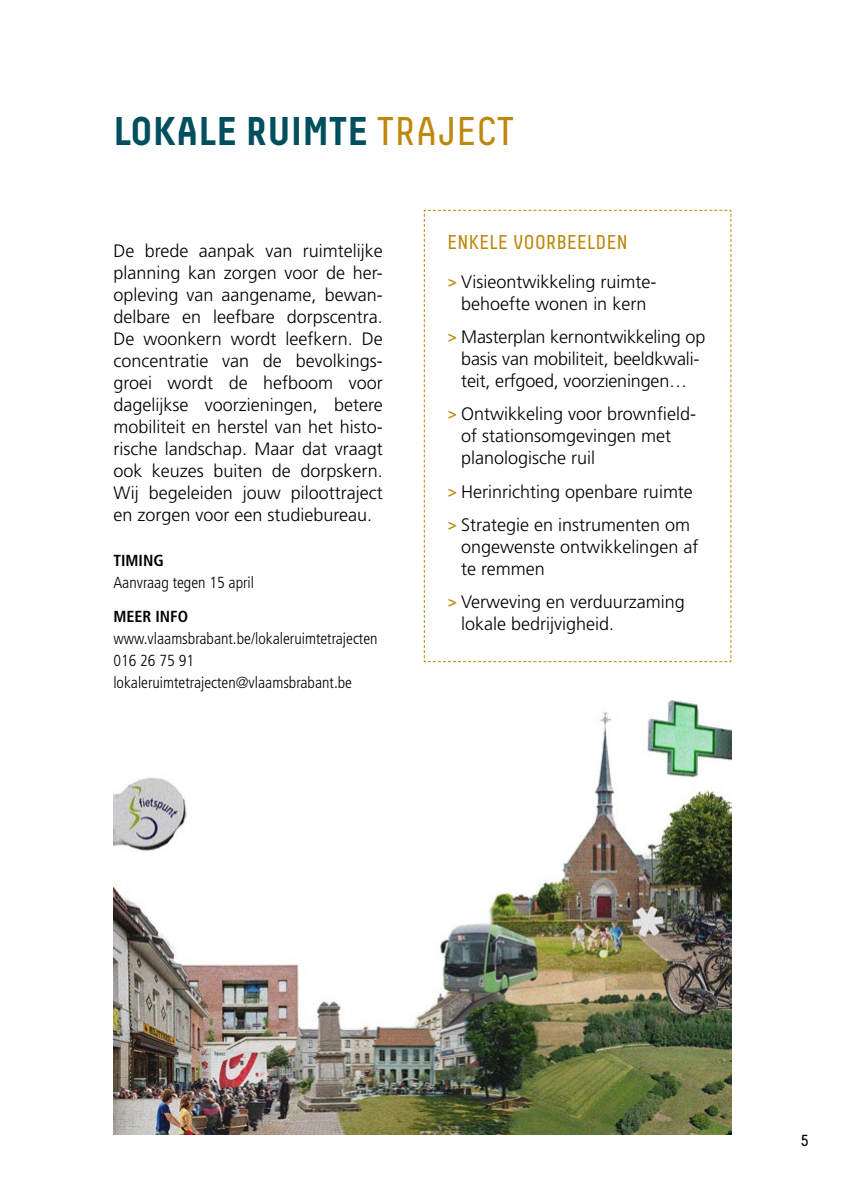
<style>
.page{position:relative;width:842px;height:1191px;background:#fff}
.page>*{position:absolute;margin:0;border:0;box-sizing:border-box;transform-origin:0 0}
.t1{font:700 40px "Decima";color:#004f5e}
.t2{font:20px "Decima";letter-spacing:.02em;color:#be880e}
.t3{font:300 18px/22px "Frutiger";color:#000}
.t4{font:300 condensed 16px/22px "Frutiger";color:#000}
.t5{font:700 condensed 16px "Frutiger";color:#000}
.t6{font:16px "Decima";color:#000}
.s1{font-weight:400;color:#be880e}
.s2{font-family:"Decima";font-weight:400;color:#be880e}
</style>
<div class="page">
<img style="left:113px;top:662px;width:618px;height:472px">
<svg style="left:423px;top:209px;width:309px;height:453px"></svg>
<h1 class="t1" style="left:113px;top:107px;width:402px">LOKALE RUIMTE <span class="s1">TRAJECT</span></h1>
<p class="t3" style="left:113px;top:240px;width:271px;text-align:justify">De brede aanpak van ruimtelijke planning kan zorgen voor de her&shy;opleving van aangename, bewan&shy;delbare en leefbare dorpscentra.<br>De woonkern wordt leefkern. De concentratie van de bevolkings&shy;groei wordt de hefboom voor dagelijkse voorzieningen, betere mobiliteit en herstel van het histo&shy;rische landschap. Maar dat vraagt ook keuzes buiten de dorpskern.<br>Wij begeleiden jouw piloottraject en zorgen voor een studiebureau.</p>
<p class="t5" style="left:113px;top:551px;width:52px">TIMING</p>
<p class="t4" style="left:113px;top:572px;width:142px">Aanvraag tegen 15 april</p>
<p class="t5" style="left:113px;top:606px;width:76px">MEER INFO</p>
<p class="t4" style="left:113px;top:627px;width:266px">www.vlaamsbrabant.be/lokaleruimtetrajecten<br>016 26 75 91 lokaleruimtetrajecten@vlaamsbrabant.be</p>
<p class="t2" style="left:447px;top:230px;width:182px">ENKELE VOORBEELDEN</p>
<p class="t3" style="left:447px;top:271px;width:210px;text-align:center"><span class="s2">&gt;</span> Visieontwikkeling ruimte&shy;behoefte wonen in kern</p>
<p class="t3" style="left:447px;top:326px;width:259px;text-align:center"><span class="s2">&gt;</span> Masterplan kernontwikkeling op basis van mobiliteit, beeldkwali&shy;teit, erfgoed, voorzieningen…</p>
<p class="t3" style="left:461px;top:403px;width:236px;text-indent:-14px"><span class="s2">&gt;</span> Ontwikkeling voor brownfield&shy;of stationsomgevingen met planologische ruil</p>
<p class="t3" style="left:447px;top:475px;width:247px;line-height:33.4px"><span class="s2">&gt;</span> Herinrichting openbare ruimte <span class="s2">&gt;</span> Strategie en instrumenten om</p>
<p class="t3" style="left:461px;top:536px;width:239px">ongewenste ontwikkelingen af te remmen</p>
<p class="t3" style="left:461px;top:591px;width:225px;text-indent:-14px"><span class="s2">&gt;</span> Verweving en verduurzaming lokale bedrijvigheid.</p>
<p class="t6" style="left:801px;top:1131px;width:9px">5</p>
</div>
